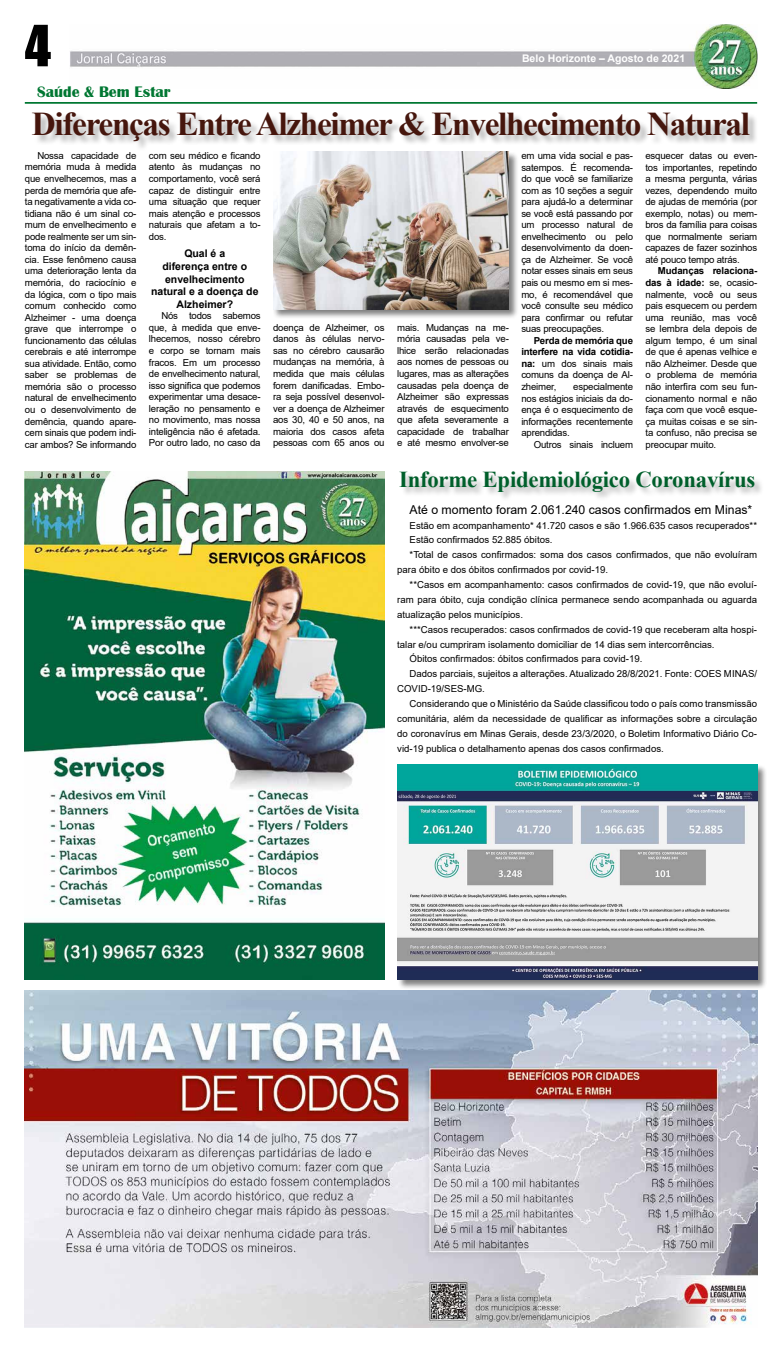
<style>
.page{position:relative;width:782px;height:1352px;background:#fff}
.page>*{position:absolute;margin:0;border:0;box-sizing:border-box;transform-origin:0 0}
.t1{font:52.5px "Impact";color:#000}
.t2{font:700 33.25px "Times New Roman";letter-spacing:-.04em;color:#46160d}
.t3{font:700 22.75px "Times New Roman";letter-spacing:-.01em;color:#005f2b}
.t4{font:700 15.75px "Britannic";color:#007732}
.t5{font:12.25px "Arial";color:#000}
.t6{font:700 10.5px/12.6px "Arial";color:#000;text-align:center}
.t7{font:700 10.5px "Arial";color:#fff}
.t8{font:9.62px/11.5px "Arial";color:#000;text-align:justify}
.t9{font:700 9.62px/11.5px "Arial";letter-spacing:-.02em;color:#000;text-align:justify}
.t10{font:9.62px "Arial";letter-spacing:-.02em;color:#000}
.s1{font-weight:400}
.s2{font-weight:700}
</style>
<div class="page">
<img style="left:70px;top:25px;width:686px;height:63px">
<img style="left:25px;top:471px;width:359px;height:509px">
<hr style="left:25px;top:102px;width:731px;height:2px;background:#007732">
<img style="left:25px;top:991px;width:731px;height:336px">
<div style="left:33px;top:113px;width:726px;height:39px;background:#000;opacity:.3"></div>
<div style="left:400px;top:471px;width:364px;height:31px;background:#000;opacity:.3"></div>
<div style="left:397px;top:764px;width:370px;height:226px;background:#000;opacity:.5"></div>
<img style="left:397px;top:764px;width:359px;height:216px">
<div style="left:273px;top:152px;width:246px;height:167px;background:#000;opacity:.5"></div>
<img style="left:273px;top:152px;width:235px;height:157px">
<h1 class="t1" style="left:25px;top:5px;width:28px">4</h1>
<p class="t7" style="left:522px;top:51px;width:164px">Belo Horizonte – Agosto de 2021</p>
<h3 class="t4" style="left:37px;top:83px;width:135px">Saúde &amp; Bem Estar</h3>
<h2 class="t2" style="left:32px;top:100px;width:719px">Diferenças Entre Alzheimer &amp; Envelhecimento Natural</h2>
<p class="t8" style="left:25px;top:150px;width:113px;text-indent:12px">Nossa capacidade de memória muda à medida que envelhecemos, mas a perda de memória que afe&shy;ta negativamente a vida co&shy;tidiana não é um sinal co&shy;mum de envelhecimento e pode realmente ser um sin&shy;toma do início da demên&shy;cia. Esse fenômeno causa uma deterioração lenta da memória, do raciocínio e da lógica, com o tipo mais comum conhecido como Alzheimer - uma doença grave que interrompe o funcionamento das células cerebrais e até interrompe sua atividade. Então, como saber se problemas de memória são o processo natural de envelhecimento ou o desenvolvimento de demência, quando apare&shy;cem sinais que podem indi&shy;car ambos? Se informando</p>
<p class="t8" style="left:149px;top:150px;width:113px">com seu médico e ficando atento às mudanças no comportamento, você será capaz de distinguir entre uma situação que requer mais atenção e processos naturais que afetam a to&shy;dos.</p>
<p class="t6" style="left:151px;top:247px;width:109px">Qual é a<br>diferença entre o envelhecimento natural e a doença de<br>Alzheimer?</p>
<p class="t8" style="left:149px;top:310px;width:113px;text-indent:12px">Nós todos sabemos que, à medida que enve&shy;lhecemos, nosso cérebro e corpo se tornam mais fracos. Em um processo de envelhecimento natural, isso significa que podemos experimentar uma desace&shy;leração no pensamento e no movimento, mas nossa inteligência não é afetada.<br>Por outro lado, no caso da</p>
<p class="t8" style="left:273px;top:321px;width:113px">doença de Alzheimer, os danos às células nervo&shy;sas no cérebro causarão mudanças na memória, à medida que mais células forem danificadas. Embo&shy;ra seja possível desenvol&shy;ver a doença de Alzheimer aos 30, 40 e 50 anos, na maioria dos casos afeta pessoas com 65 anos ou</p>
<p class="t8" style="left:397px;top:321px;width:113px">mais. Mudanças na me&shy;mória causadas pela ve&shy;lhice serão relacionadas aos nomes de pessoas ou lugares, mas as alterações causadas pela doença de Alzheimer são expressas através de esquecimento que afeta severamente a capacidade de trabalhar e até mesmo envolver-se</p>
<p class="t8" style="left:521px;top:150px;width:113px">em uma vida social e pas&shy;satempos. É recomenda&shy;do que você se familiarize com as 10 seções a seguir para ajudá-lo a determinar se você está passando por um processo natural de envelhecimento ou pelo desenvolvimento da doen&shy;ça de Alzheimer. Se você notar esses sinais em seus pais ou mesmo em si mes&shy;mo, é recomendável que você consulte seu médico para confirmar ou refutar suas preocupações.</p>
<p class="t9" style="left:521px;top:335px;width:113px;text-indent:12px">Perda de memória que interfere na vida cotidia&shy;na: <span class="s1">um dos sinais mais comuns da doença de Al&shy;zheimer,</span></p>
<p class="t8" style="left:521px;top:381px;width:113px;text-indent:52px">especialmente nos estágios iniciais da do&shy;ença é o esquecimento de informações recentemente aprendidas.</p>
<p class="t10" style="left:533px;top:438px;width:101px">Outros sinais incluem</p>
<p class="t8" style="left:645px;top:150px;width:113px">esquecer datas ou even&shy;tos importantes, repetindo a mesma pergunta, várias vezes, dependendo muito de ajudas de memória (por exemplo, notas) ou mem&shy;bros da família para coisas que normalmente seriam capazes de fazer sozinhos até pouco tempo atrás.</p>
<p class="t8" style="left:645px;top:265px;width:113px;text-indent:12px"><span class="s2">Mudanças relaciona&shy;das à idade:</span> se, ocasio&shy;nalmente, você ou seus pais esquecem ou perdem uma reunião, mas você se lembra dela depois de algum tempo, é um sinal de que é apenas velhice e não Alzheimer. Desde que o problema de memória não interfira com seu fun&shy;cionamento normal e não faça com que você esque&shy;ça muitas coisas e se sin&shy;ta confuso, não precisa se preocupar muito.</p>
<h3 class="t3" style="left:399px;top:463px;width:358px">Informe Epidemiológico Coronavírus</h3>
<p class="t5" style="left:409px;top:501px;width:344px">Até o momento foram 2.061.240 casos confirmados em Minas*</p>
<p class="t8" style="left:409px;top:519px;width:349px">Estão em acompanhamento* 41.720 casos e são 1.966.635 casos recuperados**</p>
<p class="t8" style="left:409px;top:534px;width:144px">Estão confirmados 52.885 óbitos.</p>
<p class="t8" style="left:409px;top:549px;width:349px">*Total de casos confirmados: soma dos casos confirmados, que não evoluíram</p>
<p class="t8" style="left:397px;top:564px;width:212px">para óbito e dos óbitos confirmados por covid-19.</p>
<p class="t8" style="left:409px;top:579px;width:349px">**Casos em acompanhamento: casos confirmados de covid-19, que não evoluí-</p>
<p class="t8" style="left:397px;top:594px;width:361px">ram para óbito, cuja condição clínica permanece sendo acompanhada ou aguarda</p>
<p class="t8" style="left:397px;top:609px;width:127px">atualização pelos municípios.</p>
<p class="t8" style="left:409px;top:623px;width:349px">***Casos recuperados: casos confirmados de covid-19 que receberam alta hospi-</p>
<p class="t8" style="left:397px;top:638px;width:319px">talar e/ou cumpriram isolamento domiciliar de 14 dias sem intercorrências.</p>
<p class="t8" style="left:409px;top:653px;width:234px">Óbitos confirmados: óbitos confirmados para covid-19.</p>
<p class="t8" style="left:409px;top:668px;width:349px">Dados parciais, sujeitos a alterações. Atualizado 28/8/2021. Fonte: COES MINAS/</p>
<p class="t8" style="left:397px;top:683px;width:89px">COVID-19/SES-MG.</p>
<p class="t8" style="left:409px;top:698px;width:349px">Considerando que o Ministério da Saúde classificou todo o país como transmissão</p>
<p class="t8" style="left:397px;top:713px;width:361px">comunitária, além da necessidade de qualificar as informações sobre a circulação</p>
<p class="t8" style="left:397px;top:728px;width:361px">do coronavírus em Minas Gerais, desde 23/3/2020, o Boletim Informativo Diário Co-</p>
<p class="t8" style="left:397px;top:742px;width:268px">vid-19 publica o detalhamento apenas dos casos confirmados.</p>
</div>
